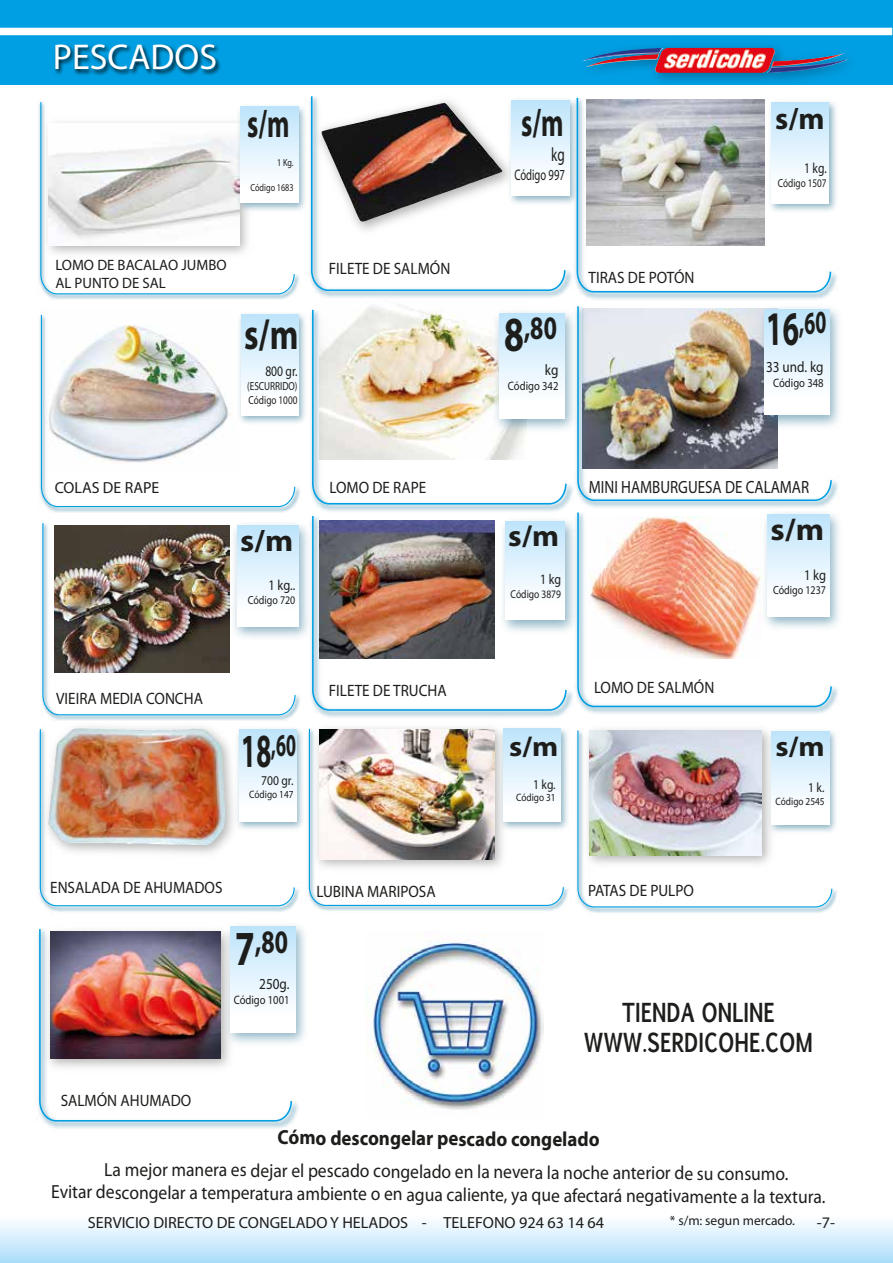
<style>
.page{position:relative;width:893px;height:1263px;background:#fff}
.page>*{position:absolute;margin:0;border:0;box-sizing:border-box;transform-origin:0 0}
.t1{font:700 43.2px "Myriad";color:#1d1d1b;scale:.77 1}
.t2{font:700 39.6px "Myriad";color:#1d1d1b;scale:.66 1}
.t3{font:36px "Myriad Pro";color:#fff}
.t4{font:700 32.85px "Myriad";color:#1d1d1b;scale:.73 1}
.t5{font:700 32.4px "Myriad";color:#1d1d1b;scale:.61 1}
.t6{font:700 31.95px "Myriad";color:#1d1d1b;scale:.57 1}
.t7{font:700 31.05px "Myriad";color:#1d1d1b;scale:1.06 1}
.t8{font:700 30.75px "Myriad";color:#1d1d1b;scale:1.07 1}
.t9{font:700 30.75px "Myriad";color:#1d1d1b}
.t10{font:700 30px "Myriad";color:#1d1d1b;scale:1.04 1}
.t11{font:700 28.2px "Myriad";color:#1d1d1b;scale:1.08 1}
.t12{font:700 25.05px/30px "Euphemia UCAS";color:#1d1d1b;text-align:center;scale:.8 1}
.t13{font:700 20.55px "Myriad Pro";letter-spacing:-.01em;color:#1d1d1b;scale:.92 1}
.t14{font:19.2px "Myriad Pro";color:#1d1d1b;scale:.69 1}
.t15{font:19.05px/23px "Myriad Pro";letter-spacing:-.01em;color:#1d1d1b;scale:.92 1}
.t16{font:17.7px "Myriad Pro";color:#1d1d1b;scale:.85 1}
.t17{font:16.5px "Myriad Pro";color:#1d1d1b;scale:.92 1}
.t18{font:16.2px "Myriad Pro";color:#1d1d1b}
.t19{font:16.05px "Myriad Pro";color:#1d1d1b}
.t20{font:15.45px "Myriad Pro";color:#1d1d1b;scale:.69 1}
.t21{font:15.3px "Myriad Pro";color:#1d1d1b;scale:.86 1}
.t22{font:15px/18px "Myriad Pro";color:#1d1d1b}
.t23{font:14.85px "Myriad Pro";color:#1d1d1b;scale:.85 1}
.t24{font:14.55px "Myriad Pro";color:#1d1d1b;scale:.79 1}
.t25{font:14.55px "Myriad Pro";color:#1d1d1b;scale:.85 1}
.t26{font:14.25px "Myriad Pro";color:#1d1d1b;scale:.83 1}
.t27{font:13.5px "Myriad Pro";color:#1d1d1b}
.t28{font:13.5px "Myriad Pro";color:#1d1d1b;scale:.86 1}
.t29{font:12.3px "Myriad Pro";color:#1d1d1b;scale:.86 1}
.t30{font:11.85px "Myriad Pro";color:#1d1d1b;scale:.85 1}
.t31{font:11.7px/14.1px "Myriad Pro";color:#1d1d1b;scale:.79 1}
.t32{font:11.7px "Myriad Pro";color:#1d1d1b;scale:.85 1}
.t33{font:11.4px "Myriad Pro";color:#1d1d1b;scale:.84 1}
.t34{font:10.8px "Myriad Pro";color:#1d1d1b;scale:.86 1}
.t35{font:10.35px "Myriad Pro";color:#1d1d1b;scale:.79 1}
.s1{font-size:49.05px}
.s2{font-size:48.45px}
.s3{font-size:47.7px}
</style>
<div class="page">
<div style="left:0;top:0;width:893px;height:84px;background:#009fe3"></div>
<img style="left:50px;top:44px;width:357px;height:41px">
<div style="left:0;top:28px;width:892px;height:7px;background:#fff"></div>
<img style="left:566px;top:46px;width:299px;height:39px">
<img style="left:582px;top:48px;width:262px;height:25px">
<div style="left:0;top:1208px;width:893px;height:55px;background:linear-gradient(to bottom,#fff,#adddf9)"></div>
<img style="left:38px;top:726px;width:262px;height:186px">
<img style="left:39px;top:728px;width:256px;height:179px">
<img style="left:232px;top:726px;width:71px;height:108px">
<div style="left:239px;top:729px;width:57px;height:93px;background:linear-gradient(to bottom,#bfe4fb,#fff)"></div>
<img style="left:307px;top:733px;width:262px;height:178px">
<img style="left:308px;top:728px;width:256px;height:178px">
<img style="left:497px;top:728px;width:72px;height:105px">
<div style="left:504px;top:729px;width:57px;height:92px;background:linear-gradient(to bottom,#c0e5fb,#fff)"></div>
<img style="left:576px;top:735px;width:262px;height:178px">
<img style="left:577px;top:729px;width:256px;height:179px">
<img style="left:765px;top:729px;width:73px;height:107px">
<div style="left:772px;top:732px;width:57px;height:92px;background:linear-gradient(to bottom,#c0e5fb,#fff)"></div>
<img style="left:37px;top:936px;width:261px;height:193px">
<img style="left:38px;top:929px;width:255px;height:193px">
<img style="left:303px;top:526px;width:4px;height:109px">
<img style="left:583px;top:686px;width:255px;height:28px">
<svg style="left:576px;top:513px;width:257px;height:195px"></svg>
<img style="left:757px;top:513px;width:83px;height:121px">
<div style="left:767px;top:514px;width:62px;height:102px;background:linear-gradient(to bottom,#bfe5fb,#fff)"></div>
<img style="left:307px;top:522px;width:269px;height:196px">
<img style="left:311px;top:516px;width:256px;height:195px">
<img style="left:495px;top:512px;width:86px;height:126px">
<div style="left:505px;top:521px;width:59px;height:99px;background:linear-gradient(to bottom,#bfe5fb,#fff)"></div>
<img style="left:302px;top:108px;width:4px;height:100px">
<img style="left:575px;top:99px;width:263px;height:409px">
<img style="left:576px;top:305px;width:257px;height:197px">
<img style="left:310px;top:305px;width:266px;height:209px">
<svg style="left:311px;top:308px;width:256px;height:197px"></svg>
<img style="left:754px;top:301px;width:86px;height:132px">
<div style="left:764px;top:309px;width:66px;height:106px;background:linear-gradient(to bottom,#bfe5fb,#fff)"></div>
<img style="left:489px;top:304px;width:92px;height:133px">
<div style="left:499px;top:313px;width:65px;height:105px;background:linear-gradient(to bottom,#c0e5fb,#fff)"></div>
<img style="left:220px;top:925px;width:86px;height:125px">
<div style="left:230px;top:927px;width:66px;height:105px;background:linear-gradient(to bottom,#c0e5fb,#fff)"></div>
<img style="left:309px;top:99px;width:266px;height:199px">
<svg style="left:310px;top:96px;width:256px;height:196px"></svg>
<img style="left:38px;top:103px;width:264px;height:197px">
<svg style="left:40px;top:102px;width:255px;height:193px"></svg>
<svg style="left:576px;top:97px;width:256px;height:196px"></svg>
<img style="left:765px;top:97px;width:73px;height:118px">
<div style="left:772px;top:103px;width:57px;height:100px;background:linear-gradient(to bottom,#c0e5fb,#fff)"></div>
<img style="left:39px;top:318px;width:261px;height:195px">
<svg style="left:40px;top:314px;width:256px;height:194px"></svg>
<img style="left:234px;top:313px;width:72px;height:114px">
<div style="left:241px;top:315px;width:57px;height:100px;background:linear-gradient(to bottom,#c0e5fb,#fff)"></div>
<img style="left:41px;top:524px;width:262px;height:197px">
<img style="left:42px;top:523px;width:254px;height:193px">
<img style="left:365px;top:936px;width:179px;height:174px">
<h3 class="t3" style="left:53px;top:37px;width:166px">PESCADOS</h3>
<h2 class="t2" style="left:247px;top:104px;width:66px">s/m</h2>
<h2 class="t2" style="left:521px;top:102px;width:66px">s/m</h2>
<p class="t35" style="left:277px;top:157px;width:22px">1 Kg.</p>
<p class="t35" style="left:251px;top:182px;width:56px">Código 1683</p>
<p class="t14" style="left:551px;top:144px;width:21px">kg</p>
<p class="t20" style="left:514px;top:166px;width:75px">Código 997</p>
<p class="t22" style="left:55px;top:256px;width:173px">LOMO DE BACALAO JUMBO<br>AL PUNTO DE SAL</p>
<p class="t17" style="left:329px;top:259px;width:134px">FILETE DE SALMÓN</p>
<h1 class="t1" style="left:244px;top:313px;width:72px">s/m</h1>
<p class="t24" style="left:265px;top:363px;width:42px">800 gr.</p>
<p class="t31" style="left:247px;top:379px;width:65px">(ESCURRIDO)<br>Código 1000</p>
<h3 class="t4" style="left:504px;top:311px;width:74px"><span class="s1">8</span>,80</h3>
<p class="t21" style="left:545px;top:362px;width:17px">kg</p>
<p class="t29" style="left:508px;top:379px;width:60px">Código 342</p>
<p class="t17" style="left:588px;top:269px;width:117px">TIRAS DE POTÓN</p>
<h3 class="t9" style="left:775px;top:103px;width:51px">s/m</h3>
<p class="t24" style="left:804px;top:160px;width:30px">1 kg.</p>
<p class="t31" style="left:778px;top:176px;width:63px">Código 1507</p>
<h3 class="t5" style="left:766px;top:306px;width:101px"><span class="s2">16</span>,60</h3>
<p class="t21" style="left:766px;top:358px;width:68px">33 und. kg</p>
<p class="t29" style="left:773px;top:376px;width:60px">Código 348</p>
<p class="t19" style="left:55px;top:479px;width:106px">COLAS DE RAPE</p>
<p class="t17" style="left:56px;top:689px;width:161px">VIEIRA MEDIA CONCHA</p>
<h3 class="t8" style="left:240px;top:525px;width:51px">s/m</h3>
<p class="t25" style="left:269px;top:577px;width:33px">1 kg..</p>
<p class="t32" style="left:248px;top:594px;width:58px">Código 720</p>
<h3 class="t6" style="left:241px;top:728px;width:98px"><span class="s3">18</span>,60</h3>
<p class="t28" style="left:261px;top:773px;width:39px">700 gr.</p>
<p class="t34" style="left:249px;top:789px;width:53px">Código 147</p>
<p class="t17" style="left:330px;top:478px;width:107px">LOMO DE RAPE</p>
<p class="t17" style="left:329px;top:682px;width:130px">FILETE DE TRUCHA</p>
<h3 class="t10" style="left:508px;top:520px;width:50px">s/m</h3>
<p class="t26" style="left:540px;top:572px;width:27px">1 kg</p>
<p class="t33" style="left:511px;top:588px;width:62px">Código 3879</p>
<p class="t16" style="left:589px;top:477px;width:261px">MINI HAMBURGUESA DE CALAMAR</p>
<h3 class="t7" style="left:770px;top:513px;width:52px">s/m</h3>
<p class="t23" style="left:804px;top:567px;width:27px">1 kg</p>
<p class="t30" style="left:773px;top:583px;width:64px">Código 1237</p>
<h3 class="t11" style="left:509px;top:732px;width:47px">s/m</h3>
<p class="t28" style="left:533px;top:777px;width:28px">1 kg.</p>
<p class="t34" style="left:516px;top:792px;width:47px">Código 31</p>
<p class="t17" style="left:594px;top:678px;width:132px">LOMO DE SALMÓN</p>
<h3 class="t11" style="left:775px;top:732px;width:47px">s/m</h3>
<p class="t28" style="left:808px;top:780px;width:21px">1 k.</p>
<p class="t34" style="left:776px;top:796px;width:58px">Código 2545</p>
<p class="t17" style="left:50px;top:879px;width:189px">ENSALADA DE AHUMADOS</p>
<h3 class="t4" style="left:235px;top:925px;width:74px"><span class="s1">7</span>,80</h3>
<p class="t21" style="left:259px;top:975px;width:37px">250g.</p>
<p class="t29" style="left:234px;top:993px;width:66px">Código 1001</p>
<p class="t17" style="left:316px;top:882px;width:131px">LUBINA MARIPOSA</p>
<p class="t17" style="left:61px;top:1092px;width:144px">SALMÓN AHUMADO</p>
<p class="t17" style="left:588px;top:882px;width:116px">PATAS DE PULPO</p>
<h3 class="t12" style="left:584px;top:997px;width:288px">TIENDA ONLINE<br>WWW.SERDICOHE.COM</h3>
<p class="t13" style="left:278px;top:1127px;width:352px">Cómo descongelar pescado congelado</p>
<p class="t15" style="left:51px;top:1160px;width:843px;text-indent:53px">La mejor manera es dejar el pescado congelado en la nevera la noche anterior de su consumo.<br>Evitar descongelar a temperatura ambiente o en agua caliente, ya que afectará negativamente a la textura.</p>
<p class="t18" style="left:88px;top:1214px;width:518px">SERVICIO DIRECTO DE CONGELADO Y HELADOS - TELEFONO 924 63 14 64</p>
<p class="t27" style="left:670px;top:1213px;width:127px">* s/m: segun mercado.</p>
<p class="t18" style="left:817px;top:1214px;width:20px">-7-</p>
</div>
